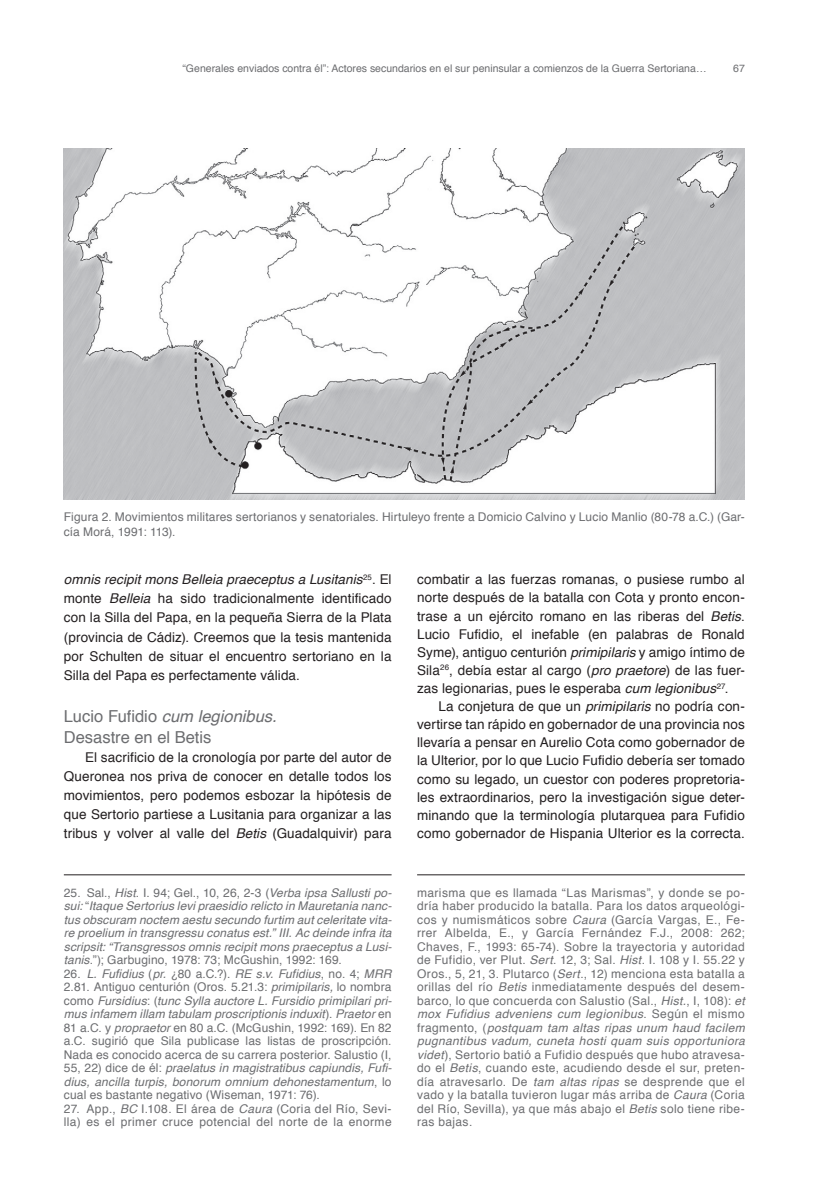
<style>
.page{position:relative;width:830px;height:1191px;background:#fff}
.page>*{position:absolute;margin:0;border:0;box-sizing:border-box;transform-origin:0 0}
.t1{font:16.5px/20.9px "Helvetica";color:#6c6d70}
.t2{font:13.5px/18.1px "Helvetica";letter-spacing:.01em;color:#231f20;text-align:justify}
.t3{font:12px/13.5px "Helvetica";letter-spacing:.015em;color:#6c6d70;text-align:justify}
.t4{font:italic 12px/13.5px "Helvetica";letter-spacing:.01em;color:#6c6d70;text-align:justify}
.t5{font:10.5px "Helvetica";color:#6c6d70}
.s1{font-style:italic}
.s2{font-style:normal}
</style>
<div class="page">
<hr style="left:64px;top:874px;width:327px;height:1px;background:#231f20">
<hr style="left:417px;top:874px;width:327px;height:1px;background:#231f20">
<img style="left:64px;top:149px;width:680px;height:350px">
<p class="t5" style="left:182px;top:64px;width:525px">“Generales enviados contra él”: Actores secundarios en el sur peninsular a comienzos de la Guerra Sertoriana…</p>
<p class="t5" style="left:732px;top:64px;width:13px">67</p>
<p class="t3" style="left:64px;top:511px;width:682px;line-height:14.4px">Figura 2. Movimientos militares sertorianos y senatoriales. Hirtuleyo frente a Domicio Calvino y Lucio Manlio (80-78 a.C.) (Gar&shy;cía Morá, 1991: 113).</p>
<p class="t2" style="left:64px;top:571px;width:329px;line-height:19px"><span class="s1">omnis recipit mons Belleia praeceptus a Lusitanis</span><sup>25</sup>. El monte <span class="s1">Belleia</span> ha sido tradicionalmente identificado con la Silla del Papa, en la pequeña Sierra de la Plata (provincia de Cádiz). Creemos que la tesis mantenida por Schulten de situar el encuentro sertoriano en la Silla del Papa es perfectamente válida.</p>
<h1 class="t1" style="left:64px;top:707px;width:214px">Lucio Fufidio <span class="s1">cum legionibus.<br></span>Desastre en el Betis</h1>
<p class="t2" style="left:64px;top:748px;width:329px;line-height:19px;text-indent:21px">El sacrificio de la cronología por parte del autor de Queronea nos priva de conocer en detalle todos los movimientos, pero podemos esbozar la hipótesis de que Sertorio partiese a Lusitania para organizar a las tribus y volver al valle del <span class="s1">Betis</span> (Guadalquivir) para</p>
<p class="t4" style="left:64px;top:886px;width:329px"><span class="s2">25. Sal.,</span> Hist<span class="s2">. I. 94; Gel., 10, 26, 2-3 (</span>Verba ipsa Sallusti po&shy;sui: <span class="s2">“</span>Itaque Sertorius levi praesidio relicto in Mauretania nanc&shy;tus obscuram noctem aestu secundo furtim aut celeritate vita&shy;re proelium in transgressu conatus est.” III. Ac deinde infra ita scripsit: “Transgressos omnis recipit mons praeceptus a Lusi&shy;tanis<span class="s2">.”); Garbugino, 1978: 73; McGushin, 1992: 169.</span></p>
<p class="t3" style="left:64px;top:967px;width:329px">26. <span class="s1">L. Fufidius</span> (<span class="s1">pr.</span> ¿80 a.C.?). <span class="s1">RE s.v. Fufidius</span>, no. 4; <span class="s1">MRR </span>2.81. Antiguo centurión (Oros. 5.21.3: <span class="s1">primipilaris,</span> lo nombra como <span class="s1">Fursidius</span>: (<span class="s1">tunc Sylla auctore L. Fursidio primipilari pri&shy;mus infamem illam tabulam proscriptionis induxit</span>). <span class="s1">Praetor</span> en 81 a.C. y <span class="s1">propraetor</span> en 80 a.C. (McGushin, 1992: 169). En 82 a.C. sugirió que Sila publicase las listas de proscripción.<br>Nada es conocido acerca de su carrera posterior. Salustio (I, 55, 22) dice de él: <span class="s1">praelatus in magistratibus capiundis, Fufi&shy;dius, ancilla turpis, bonorum omnium dehonestamentum</span>, lo cual es bastante negativo (Wiseman, 1971: 76).</p>
<p class="t3" style="left:64px;top:1102px;width:329px">27. App., <span class="s1">BC</span> I.108. El área de <span class="s1">Caura</span> (Coria del Río, Sevi&shy;lla) es el primer cruce potencial del norte de la enorme</p>
<p class="t2" style="left:417px;top:571px;width:329px">combatir a las fuerzas romanas, o pusiese rumbo al norte después de la batalla con Cota y pronto encon&shy;trase a un ejército romano en las riberas del <span class="s1">Betis</span>.<br>Lucio Fufidio, el inefable (en palabras de Ronald Syme), antiguo centurión <span class="s1">primipilaris</span> y amigo íntimo de Sila<sup>26</sup>, debía estar al cargo (<span class="s1">pro praetore</span>) de las fuer&shy;zas legionarias, pues le esperaba <span class="s1">cum legionibus</span><sup>27</sup>.</p>
<p class="t2" style="left:417px;top:698px;width:329px;text-indent:21px">La conjetura de que un <span class="s1">primipilaris</span> no podría con&shy;vertirse tan rápido en gobernador de una provincia nos llevaría a pensar en Aurelio Cota como gobernador de la Ulterior, por lo que Lucio Fufidio debería ser tomado como su legado, un cuestor con poderes propretoria&shy;les extraordinarios, pero la investigación sigue deter&shy;minando que la terminología plutarquea para Fufidio como gobernador de Hispania Ulterior es la correcta.</p>
<p class="t3" style="left:417px;top:886px;width:329px">marisma que es llamada “Las Marismas”, y donde se po&shy;dría haber producido la batalla. Para los datos arqueológi&shy;cos y numismáticos sobre <span class="s1">Caura</span> (García Vargas, E., Fe&shy;rrer Albelda, E., y García Fernández F.J., 2008: 262; Chaves, F., 1993: 65-74). Sobre la trayectoria y autoridad de Fufidio, ver Plut. <span class="s1">Sert</span>. 12, 3; Sal. <span class="s1">Hist</span>. I. 108 y I. 55.22 y Oros., 5, 21, 3. Plutarco (<span class="s1">Sert</span>., 12) menciona esta batalla a orillas del río <span class="s1">Betis</span> inmediatamente después del desem&shy;barco, lo que concuerda con Salustio (Sal., <span class="s1">Hist.</span>, I, 108): <span class="s1">et mox Fufidius adveniens cum legionibus</span>. Según el mismo fragmento, (<span class="s1">postquam tam altas ripas unum haud facilem pugnantibus vadum, cuneta hosti quam suis opportuniora videt</span>), Sertorio batió a Fufidio después que hubo atravesa&shy;do el <span class="s1">Betis</span>, cuando este, acudiendo desde el sur, preten&shy;día atravesarlo. De <span class="s1">tam altas ripas</span> se desprende que el vado y la batalla tuvieron lugar más arriba de <span class="s1">Caura</span> (Coria del Río, Sevilla), ya que más abajo el <span class="s1">Betis</span> solo tiene ribe&shy;ras bajas.</p>
</div>
